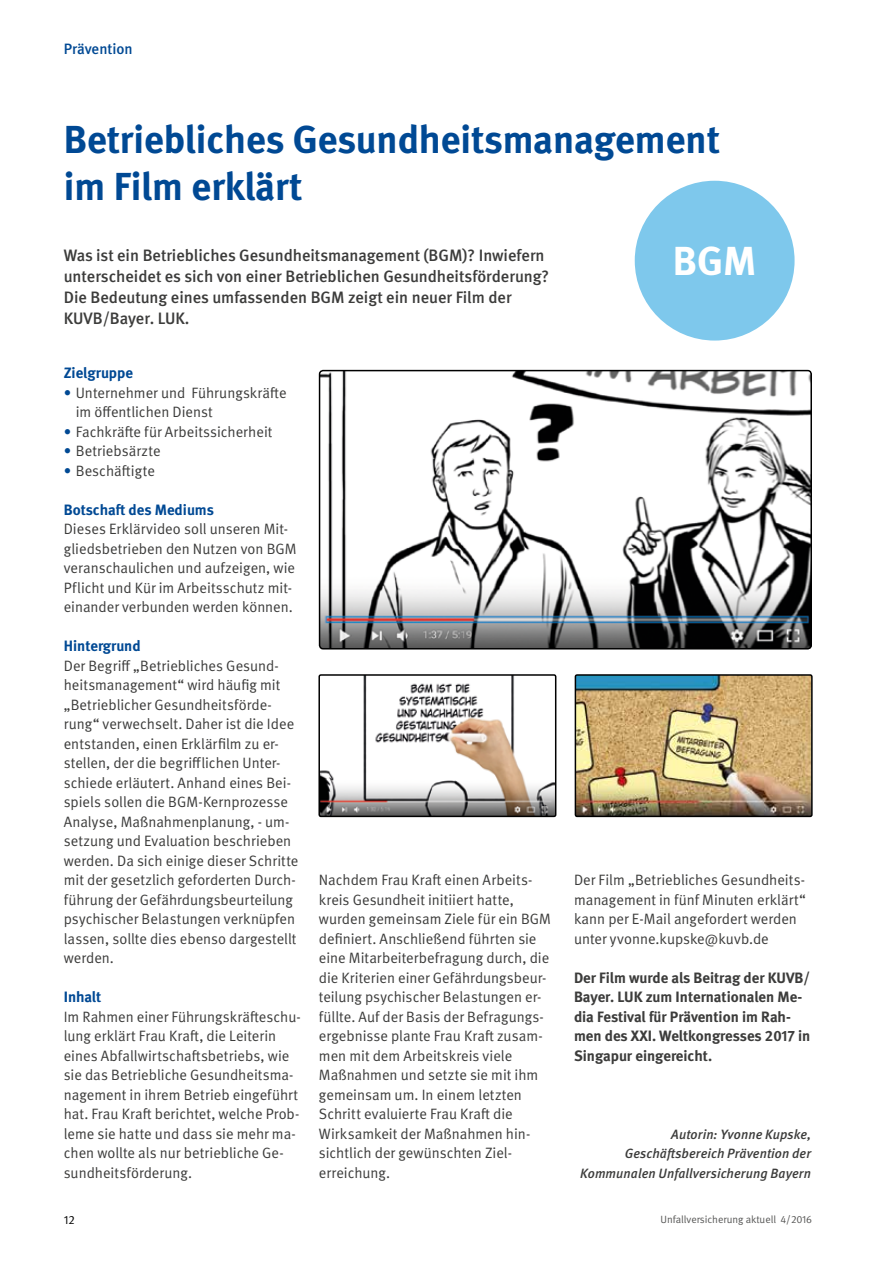
<style>
.page{position:relative;width:893px;height:1263px;background:#fff}
.page>*{position:absolute;margin:0;border:0;box-sizing:border-box;transform-origin:0 0}
.t1{font:700 40.5px "DGUV Meta";color:#fff}
.t2{font:700 39px/46.8px "DGUV Meta";color:#004994}
.t3{font:500 16.5px/21px "DGUV Meta";color:#3c3c3b}
.t4{font:15px/19.5px "DGUV Meta";color:#3c3c3b}
.t5{font:700 15px/19.5px "DGUV Meta";color:#3c3c3b}
.t6{font:700 15px "DGUV Meta";color:#004994}
.t7{font:500 15px "DGUV Meta";color:#004994}
.t8{font:italic 500 13.5px/19.5px "DGUV Meta";letter-spacing:.01em;color:#3c3c3b;text-align:right}
.t9{font:12px "DGUV Meta";color:#000}
.t10{font:10.5px "DGUV Meta";color:#575756}
.s1{color:#004994}
</style>
<div class="page">
<img style="left:321px;top:677px;width:232px;height:137px">
<div style="left:318px;top:674px;width:238px;height:143px;border:2px solid #000;border-radius:2px"></div>
<img style="left:578px;top:677px;width:232px;height:137px">
<div style="left:575px;top:674px;width:238px;height:143px;border:2px solid #000;border-radius:2px"></div>
<div style="left:635px;top:181px;width:160px;height:160px;background:#7ec8ec;border-radius:50%"></div>
<img style="left:320px;top:373px;width:491px;height:276px">
<div style="left:319px;top:370px;width:493px;height:279px;border:2px solid #000;border-radius:4px"></div>
<p class="t7" style="left:64px;top:40px;width:71px">Prävention</p>
<h2 class="t2" style="left:64px;top:117px;width:658px">Betriebliches Gesundheitsmanagement im Film erklärt</h2>
<p class="t3" style="left:64px;top:245px;width:487px">Was ist ein Betriebliches Gesundheitsmanagement (BGM)? Inwiefern unterscheidet es sich von einer Betrieblichen Gesundheitsförderung?<br>Die Bedeutung eines umfassenden BGM zeigt ein neuer Film der KUVB/Bayer. LUK.</p>
<h1 class="t1" style="left:673px;top:237px;width:85px">BGM</h1>
<p class="t6" style="left:64px;top:364px;width:71px">Zielgruppe</p>
<p class="t4" style="left:76px;top:383px;width:212px;text-indent:-12px"><span class="s1">•</span> Unternehmer und Führungskräfte im öffentlichen Dienst</p>
<p class="t4" style="left:64px;top:422px;width:210px"><span class="s1">•</span> Fachkräfte für Arbeitssicherheit</p>
<p class="t4" style="left:64px;top:442px;width:98px"><span class="s1">•</span> Betriebsärzte</p>
<p class="t4" style="left:64px;top:461px;width:93px"><span class="s1">•</span> Beschäftigte</p>
<p class="t6" style="left:64px;top:501px;width:152px">Botschaft des Mediums</p>
<p class="t4" style="left:64px;top:520px;width:234px">Dieses Erklärvideo soll unseren Mit&shy;gliedsbetrieben den Nutzen von BGM veranschaulichen und aufzeigen, wie Pflicht und Kür im Arbeitsschutz mit&shy;einander verbunden werden können.</p>
<p class="t6" style="left:64px;top:637px;width:78px">Hintergrund</p>
<p class="t4" style="left:64px;top:656px;width:236px">Der Begriff „Betriebliches Gesund&shy;heitsmanagement“ wird häufig mit „Betrieblicher Gesundheitsförde&shy;rung“ verwechselt. Daher ist die Idee entstanden, einen Erklärfilm zu er&shy;stellen, der die begrifflichen Unter&shy;schiede erläutert. Anhand eines Bei&shy;spiels sollen die BGM-Kernprozesse Analyse, Maßnahmenplanung, - um&shy;setzung und Evaluation beschrieben werden. Da sich einige dieser Schritte mit der gesetzlich geforderten Durch&shy;führung der Gefährdungsbeurteilung psychischer Belastungen verknüpfen lassen, sollte dies ebenso dargestellt werden.</p>
<p class="t6" style="left:64px;top:988px;width:39px">Inhalt</p>
<p class="t4" style="left:64px;top:1007px;width:239px">Im Rahmen einer Führungskräfteschu&shy;lung erklärt Frau Kraft, die Leiterin eines Abfallwirtschaftsbetriebs, wie sie das Betriebliche Gesundheitsma&shy;nagement in ihrem Betrieb eingeführt hat. Frau Kraft berichtet, welche Prob&shy;leme sie hatte und dass sie mehr ma&shy;chen wollte als nur betriebliche Ge&shy;sundheitsförderung.</p>
<p class="t4" style="left:319px;top:871px;width:233px">Nachdem Frau Kraft einen Arbeits&shy;kreis Gesundheit initiiert hatte, wurden gemeinsam Ziele für ein BGM definiert. Anschließend führten sie eine Mitarbeiterbefragung durch, die die Kriterien einer Gefährdungsbeur&shy;teilung psychischer Belastungen er&shy;füllte. Auf der Basis der Befragungs&shy;ergebnisse plante Frau Kraft zusam&shy;men mit dem Arbeitskreis viele Maßnahmen und setzte sie mit ihm gemeinsam um. In einem letzten Schritt evaluierte Frau Kraft die Wirksamkeit der Maßnahmen hin&shy;sichtlich der gewünschten Ziel&shy;erreichung.</p>
<p class="t4" style="left:574px;top:871px;width:233px">Der Film „Betriebliches Gesundheits&shy;management in fünf Minuten erklärt“ kann per E-Mail angefordert werden unter yvonne.kupske@kuvb.de</p>
<p class="t5" style="left:574px;top:968px;width:238px">Der Film wurde als Beitrag der KUVB/ Bayer. LUK zum Internationalen Me&shy;dia Festival für Prävention im Rah&shy;men des XXI. Weltkongresses 2017 in Singapur eingereicht.</p>
<p class="t8" style="left:580px;top:1125px;width:232px">Autorin: Yvonne Kupske,<br>Geschäftsbereich Prävention der<br>Kommunalen Unfallversicherung Bayern</p>
<p class="t9" style="left:64px;top:1213px;width:12px">12</p>
<p class="t10" style="left:661px;top:1213px;width:153px">Unfallversicherung aktuell 4/2016</p>
</div>
